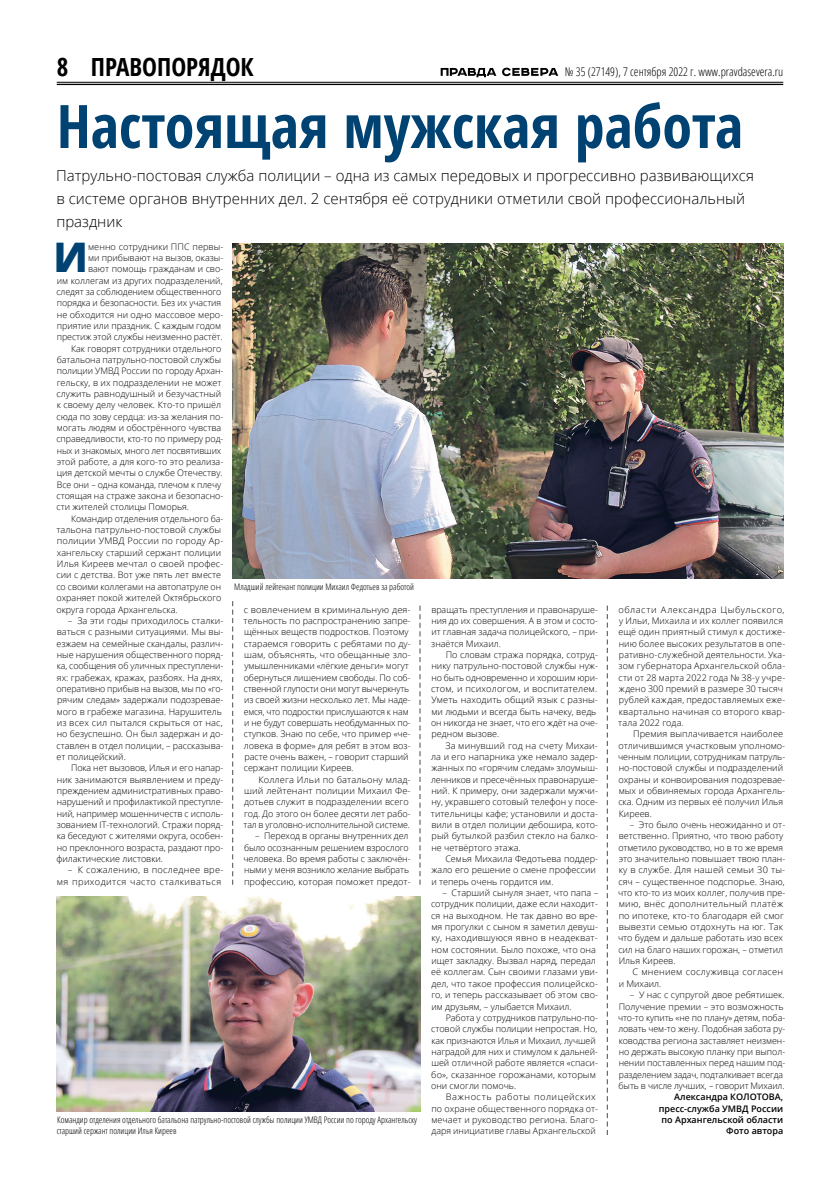
<style>
.page{position:relative;width:823px;height:1191px;background:#fff}
.page>*{position:absolute;margin:0;border:0;box-sizing:border-box;transform-origin:0 0}
.t1{font:700 condensed 60px "Open Sans";color:#004272}
.t2{font:800 40.8px "Open Sans";color:#004272}
.t3{font:700 condensed 25px "Open Sans";color:#000}
.t4{font:300 15px/22.7px "Open Sans";color:#000}
.t5{font:300 condensed 12px "Open Sans";color:#000}
.t6{font:300 9px/11.3px "Open Sans";color:#000}
.t7{font:300 condensed 9px/11.3px "Open Sans";color:#000}
.t8{font:600 9px/11.3px "Open Sans";color:#000;text-align:right}
.t9{font:300 9px/11.3px "Open Sans";letter-spacing:.04em;color:#000;text-align:right}
.t10{font:300 9px/11.3px "Open Sans";letter-spacing:.025em;color:#000}
</style>
<div class="page">
<hr style="left:57px;top:82px;width:725px;height:1px;background:#000">
<hr style="left:57px;top:84px;width:725px;height:1px;background:#000">
<svg style="left:440px;top:68px;width:118px;height:9px"></svg>
<svg style="left:232px;top:601px;width:1px;height:283px"></svg>
<svg style="left:419px;top:605px;width:1px;height:279px"></svg>
<svg style="left:606px;top:605px;width:1px;height:530px"></svg>
<img style="left:232px;top:244px;width:550px;height:334px">
<img style="left:57px;top:896px;width:363px;height:215px">
<h3 class="t3" style="left:57px;top:49px;width:198px">8 ПРАВОПОРЯДОК</h3>
<h3 class="t5" style="left:564px;top:63px;width:220px">№ 35 (27149), 7 сентября 2022 г. www.pravdasevera.ru</h3>
<h1 class="t1" style="left:57px;top:84px;width:687px">Настоящая мужская работа</h1>
<h3 class="t4" style="left:56px;top:164px;width:699px">Патрульно-постовая служба полиции – одна из самых передовых и прогрессивно развивающихся в системе органов внутренних дел. 2 сентября её сотрудники отметили свой профессиональный праздник</h3>
<h2 class="t2" style="left:54px;top:226px;width:36px">И</h2>
<p class="t6" style="left:88px;top:240px;width:137px">менно сотрудники ППС первы-</p>
<p class="t6" style="left:88px;top:252px;width:137px">ми прибывают на вызов, оказы-</p>
<p class="t6" style="left:88px;top:263px;width:137px">вают помощь гражданам и сво-</p>
<p class="t6" style="left:57px;top:274px;width:167px">им коллегам из других подразделений,</p>
<p class="t6" style="left:56px;top:286px;width:166px">следят за соблюдением общественного</p>
<p class="t6" style="left:57px;top:297px;width:166px">порядка и безопасности. Без их участия</p>
<p class="t6" style="left:57px;top:308px;width:168px">не обходится ни одно массовое меро-</p>
<p class="t6" style="left:57px;top:320px;width:166px">приятие или праздник. С каждым годом</p>
<p class="t6" style="left:57px;top:331px;width:167px">престиж этой службы неизменно растёт.</p>
<p class="t6" style="left:71px;top:342px;width:152px">Как говорят сотрудники отдельного</p>
<p class="t6" style="left:57px;top:354px;width:166px">батальона патрульно-постовой службы</p>
<p class="t6" style="left:57px;top:365px;width:168px">полиции УМВД России по городу Архан-</p>
<p class="t6" style="left:57px;top:376px;width:166px">гельску, в их подразделении не может</p>
<p class="t6" style="left:56px;top:388px;width:166px">служить равнодушный и безучастный</p>
<p class="t6" style="left:57px;top:399px;width:166px">к своему делу человек. Кто‑то пришёл</p>
<p class="t6" style="left:56px;top:410px;width:168px">сюда по зову сердца: из‑за желания по-</p>
<p class="t6" style="left:57px;top:422px;width:166px">могать людям и обострённого чувства</p>
<p class="t6" style="left:56px;top:433px;width:168px">справедливости, кто‑то по примеру род-</p>
<p class="t6" style="left:57px;top:444px;width:166px">ных и знакомых, много лет посвятивших</p>
<p class="t6" style="left:57px;top:456px;width:168px">этой работе, а для кого‑то это реализа-</p>
<p class="t6" style="left:57px;top:467px;width:167px">ция детской мечты о службе Отечеству.</p>
<p class="t6" style="left:57px;top:478px;width:166px">Все они – одна команда, плечом к плечу</p>
<p class="t6" style="left:56px;top:490px;width:168px">стоящая на страже закона и безопасно-</p>
<p class="t6" style="left:56px;top:501px;width:134px">сти жителей столицы Поморья.</p>
<p class="t6" style="left:71px;top:512px;width:154px">Командир отделения отдельного ба-</p>
<p class="t6" style="left:56px;top:524px;width:166px">тальона патрульно-постовой службы</p>
<p class="t6" style="left:57px;top:535px;width:168px">полиции УМВД России по городу Ар-</p>
<p class="t6" style="left:57px;top:546px;width:166px">хангельску старший сержант полиции</p>
<p class="t6" style="left:57px;top:558px;width:168px">Илья Киреев мечтал о своей профес-</p>
<p class="t6" style="left:56px;top:569px;width:166px">сии с детства. Вот уже пять лет вместе</p>
<p class="t6" style="left:56px;top:580px;width:166px">со своими коллегами на автопатруле он</p>
<p class="t6" style="left:56px;top:592px;width:166px">охраняет покой жителей Октябрьского</p>
<p class="t6" style="left:56px;top:603px;width:123px">округа города Архангельска.</p>
<p class="t6" style="left:56px;top:614px;width:168px;text-indent:12px">– За эти годы приходилось сталки&shy;ваться с разными ситуациями. Мы вы&shy;езжаем на семейные скандалы, различ&shy;ные нарушения общественного поряд&shy;ка, сообщения об уличных преступлени&shy;ях: грабежах, кражах, разбоях. На днях, оперативно прибыв на вызов, мы по «го&shy;рячим следам» задержали подозревае&shy;мого в грабеже магазина. Нарушитель из всех сил пытался скрыться от нас, но безуспешно. Он был задержан и до&shy;ставлен в отдел полиции, – рассказыва&shy;ет полицейский.</p>
<p class="t6" style="left:56px;top:762px;width:168px;text-align:justify;text-indent:15px">Пока нет вызовов, Илья и его напар&shy;ник занимаются выявлением и преду&shy;преждением административных право&shy;нарушений и профилактикой преступле&shy;ний, например мошенничеств с исполь&shy;зованием IT-технологий. Стражи поряд&shy;ка беседуют с жителями округа, особен&shy;но преклонного возраста, раздают про&shy;филактические листовки.</p>
<p class="t9" style="left:57px;top:864px;width:168px">– К сожалению, в последнее вре&shy;мя приходится часто сталкиваться</p>
<p class="t7" style="left:234px;top:580px;width:181px">Младший лейтенант полиции Михаил Федотьев за работой</p>
<p class="t6" style="left:618px;top:603px;width:168px">области Александра Цыбульского, у Ильи, Михаила и их коллег появился ещё один приятный стимул к достиже&shy;нию более высоких результатов в опе&shy;ративно-служебной деятельности. Ука&shy;зом губернатора Архангельской обла&shy;сти от 28 марта 2022 года № 38‑у учре&shy;ждено 300 премий в размере 30 тысяч рублей каждая, предоставляемых еже&shy;квартально начиная со второго квар&shy;тала 2022 года.</p>
<p class="t6" style="left:617px;top:728px;width:169px;text-indent:15px">Премия выплачивается наиболее отличившимся участковым уполномо&shy;ченным полиции, сотрудникам патруль&shy;но-постовой службы и подразделений охраны и конвоирования подозревае&shy;мых и обвиняемых города Архангель&shy;ска. Одним из первых её получил Илья<br>Киреев.</p>
<p class="t6" style="left:617px;top:819px;width:169px;text-indent:12px">– Это было очень неожиданно и от&shy;ветственно. Приятно, что твою работу отметило руководство, но в то же время это значительно повышает твою план&shy;ку в службе. Для нашей семьи 30 ты&shy;сяч – существенное подспорье. Знаю, что кто‑то из моих коллег, получив пре&shy;мию, внёс дополнительный платёж по ипотеке, кто‑то благодаря ей смог вывезти семью отдохнуть на юг. Так что будем и дальше работать изо всех сил на благо наших горожан, – отметил Илья Киреев.</p>
<p class="t10" style="left:618px;top:966px;width:166px;text-indent:14px">С мнением сослуживца согласен и Михаил.</p>
<p class="t6" style="left:617px;top:989px;width:169px;text-indent:12px">– У нас с супругой двое ребятишек.<br>Получение премии – это возможность что‑то купить «не по плану» детям, поба&shy;ловать чем‑то жену. Подобная забота ру&shy;ководства региона заставляет неизмен&shy;но держать высокую планку при выпол&shy;нении поставленных перед нашим под&shy;разделением задач, подталкивает всегда быть в числе лучших, – говорит Михаил.</p>
<p class="t8" style="left:658px;top:1091px;width:126px">Александра КОЛОТОВА, пресс-служба УМВД России по Архангельской области<br>Фото автора</p>
<p class="t6" style="left:431px;top:603px;width:168px;text-align:justify">вращать преступления и правонаруше&shy;ния до их совершения. А в этом и состо&shy;ит главная задача полицейского, – при&shy;знаётся Михаил.</p>
<p class="t6" style="left:431px;top:648px;width:168px;text-indent:15px">По словам стража порядка, сотруд&shy;нику патрульно-постовой службы нуж&shy;но быть одновременно и хорошим юри&shy;стом, и психологом, и воспитателем.<br>Уметь находить общий язык с разны&shy;ми людьми и всегда быть начеку, ведь он никогда не знает, что его ждёт на оче&shy;редном вызове.</p>
<p class="t6" style="left:430px;top:739px;width:168px;text-align:justify;text-indent:14px">За минувший год на счету Михаи&shy;ла и его напарника уже немало задер&shy;жанных по «горячим следам» злоумыш&shy;ленников и пресечённых правонаруше&shy;ний. К примеру, они задержали мужчи&shy;ну, укравшего сотовый телефон у посе&shy;тительницы кафе; установили и доста&shy;вили в отдел полиции дебошира, кото&shy;рый бутылкой разбил стекло на балко&shy;не четвёртого этажа.</p>
<p class="t6" style="left:431px;top:853px;width:168px;text-indent:14px">Семья Михаила Федотьева поддер&shy;жало его решение о смене профессии и теперь очень гордится им.</p>
<p class="t6" style="left:431px;top:887px;width:169px;text-indent:12px">– Старший сынуля знает, что папа – сотрудник полиции, даже если находит&shy;ся на выходном. Не так давно во вре&shy;мя прогулки с сыном я заметил девуш&shy;ку, находившуюся явно в неадекват&shy;ном состоянии. Было похоже, что она ищет закладку. Вызвал наряд, передал её коллегам. Сын своими глазами уви&shy;дел, что такое профессия полицейско&shy;го, и теперь рассказывает об этом сво&shy;им друзьям, – улыбается Михаил.</p>
<p class="t6" style="left:431px;top:1011px;width:168px;text-indent:15px">Работа у сотрудников патрульно-по&shy;стовой службы полиции непростая. Но, как признаются Илья и Михаил, лучшей наградой для них и стимулом к дальней&shy;шей отличной работе является «спаси&shy;бо», сказанное горожанами, которым они смогли помочь.</p>
<p class="t6" style="left:431px;top:1091px;width:168px;text-indent:14px">Важность работы полицейских по охране общественного порядка от&shy;мечает и руководство региона. Благо&shy;даря инициативе главы Архангельской</p>
<p class="t6" style="left:243px;top:603px;width:168px">с вовлечением в криминальную дея&shy;тельность по распространению запре&shy;щённых веществ подростков. Поэтому стараемся говорить с ребятами по ду&shy;шам, объяснять, что обещанные зло&shy;умышленниками «лёгкие деньги» могут обернуться лишением свободы. По соб&shy;ственной глупости они могут вычеркнуть из своей жизни несколько лет. Мы наде&shy;емся, что подростки прислушаются к нам и не будут совершать необдуманных по&shy;ступков. Знаю по себе, что пример «че&shy;ловека в форме» для ребят в этом воз&shy;расте очень важен, – говорит старший сержант полиции Киреев.</p>
<p class="t6" style="left:243px;top:773px;width:168px;text-indent:15px">Коллега Ильи по батальону млад&shy;ший лейтенант полиции Михаил Фе&shy;дотьев служит в подразделении всего год. До этого он более десяти лет рабо&shy;тал в уголовно-исполнительной системе.</p>
<p class="t6" style="left:243px;top:830px;width:169px;text-indent:12px">– Переход в органы внутренних дел было осознанным решением взрослого человека. Во время работы с заключён&shy;ными у меня возникло желание выбрать профессию, которая поможет предот-</p>
<p class="t7" style="left:57px;top:1113px;width:361px">Командир отделения отдельного батальона патрульно-постовой службы полиции УМВД России по городу Архангельску старший сержант полиции Илья Киреев</p>
</div>
